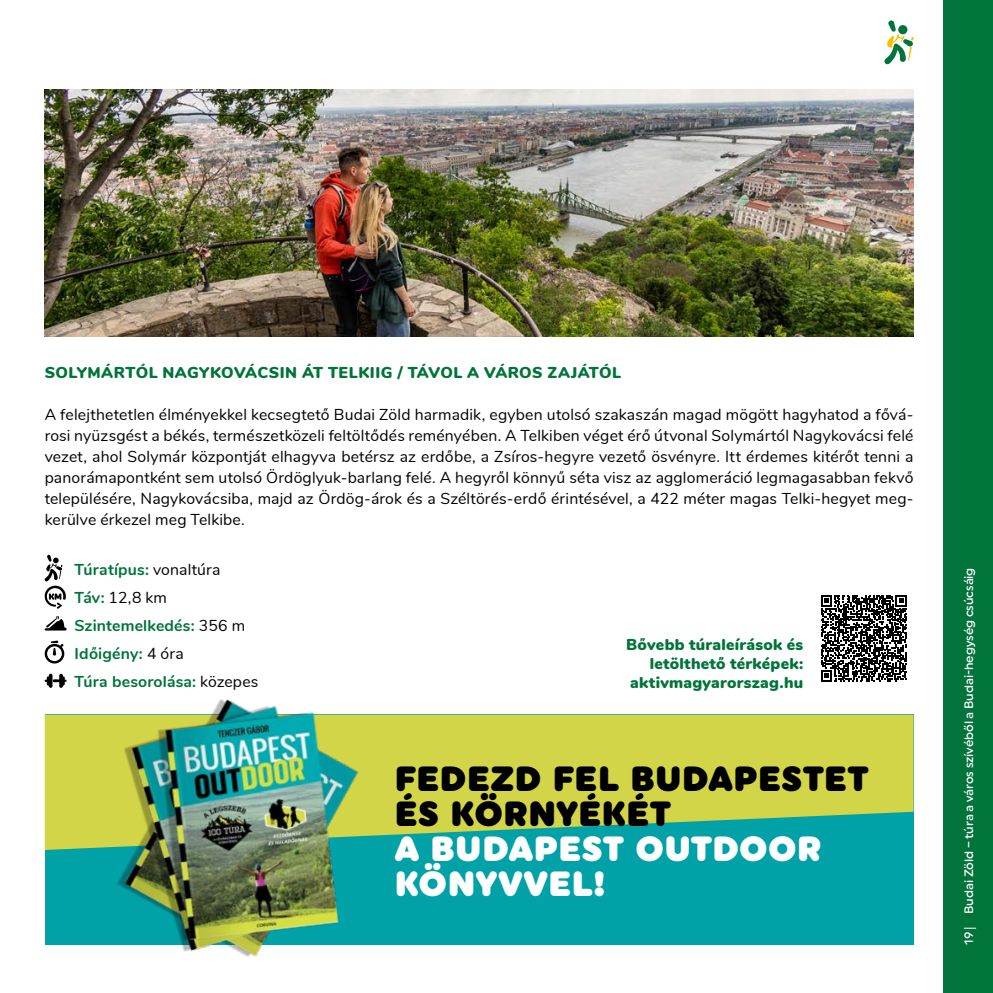
<style>
.page{position:relative;width:993px;height:993px;background:#fff}
.page>*{position:absolute;margin:0;border:0;box-sizing:border-box;transform-origin:0 0}
.t1{font:900 35px/35px "Uniform Rnd";letter-spacing:.02em;color:#000}
.t2{font:900 35px/35px "Uniform Rnd";letter-spacing:.015em;color:#fff}
.t3{font:15.75px/21px "Nunito";letter-spacing:.01em;color:#000;text-align:justify}
.t4{font:900 15.75px/18.9px "Nunito";letter-spacing:.02em;color:#00743a;text-align:right}
.t5{font:700 15.75px/28px "Nunito";letter-spacing:.01em;color:#00743a}
.t6{font:500 12.25px "Uniform Rnd";letter-spacing:-.005em;color:#fff}
.s1{font-weight:400;color:#000}
</style>
<div class="page">
<div style="left:943px;top:0;width:49px;height:992px;background:#00743a"></div>
<svg style="left:44px;top:554px;width:22px;height:54px"></svg>
<svg style="left:45px;top:616px;width:22px;height:14px"></svg>
<svg style="left:45px;top:640px;width:19px;height:23px"></svg>
<svg style="left:45px;top:673px;width:20px;height:14px"></svg>
<img style="left:45px;top:89px;width:868px;height:247px">
<div style="left:45px;top:714px;width:868px;height:230px;background:#01a1a8"></div>
<svg style="left:45px;top:714px;width:868px;height:135px;fill:#d2d548"></svg>
<svg style="left:884px;top:20px;width:29px;height:44px"></svg>
<img style="left:65px;top:679px;width:333px;height:278px">
<svg style="left:821px;top:595px;width:85px;height:86px"></svg>
<p class="t4" style="left:45px;top:362px;width:578px">SOLYMÁRTÓL NAGYKOVÁCSIN ÁT TELKIIG / TÁVOL A VÁROS ZAJÁTÓL</p>
<p class="t3" style="left:45px;top:403px;width:870px">A felejthetetlen élményekkel kecsegtető Budai Zöld harmadik, egyben utolsó szakaszán magad mögött hagyhatod a fővá&shy;rosi nyüzsgést a békés, természetközeli feltöltődés reményében. A Telkiben véget érő útvonal Solymártól Nagykovácsi felé vezet, ahol Solymár központját elhagyva betérsz az erdőbe, a Zsíros-hegyre vezető ösvényre. Itt érdemes kitérőt tenni a panorámapontként sem utolsó Ördöglyuk-barlang felé. A hegyről könnyű séta visz az agglomeráció legmagasabban fekvő településére, Nagykovácsiba, majd az Ördög-árok és a Széltörés-erdő érintésével, a 422 méter magas Telki-hegyet meg&shy;kerülve érkezel meg Telkibe.</p>
<p class="t5" style="left:74px;top:554px;width:185px">Túratípus: <span class="s1">vonaltúra<br></span>Táv: <span class="s1">12,8 km<br></span>Szintemelkedés: <span class="s1">356 m<br></span>Időigény: <span class="s1">4 óra<br></span>Túra besorolása: <span class="s1">közepes</span></p>
<p class="t4" style="left:626px;top:634px;width:178px">Bővebb túraleírások és letölthető térképek: aktivmagyarorszag.hu</p>
<h1 class="t1" style="left:394px;top:760px;width:475px">FEDEZD FEL BUDAPESTET<br>ÉS KÖRNYÉKÉT</h1>
<h1 class="t2" style="left:394px;top:830px;width:428px">A BUDAPEST OUTDOOR<br>KÖNYVVEL!</h1>
<p class="t6" style="left:961px;top:913px;width:348px;rotate:-90deg">Budai Zöld – túra a város szívéből a Budai-hegység csúcsáig</p>
<p class="t6" style="left:961px;top:944px;width:15px;rotate:-90deg">19</p>
</div>
